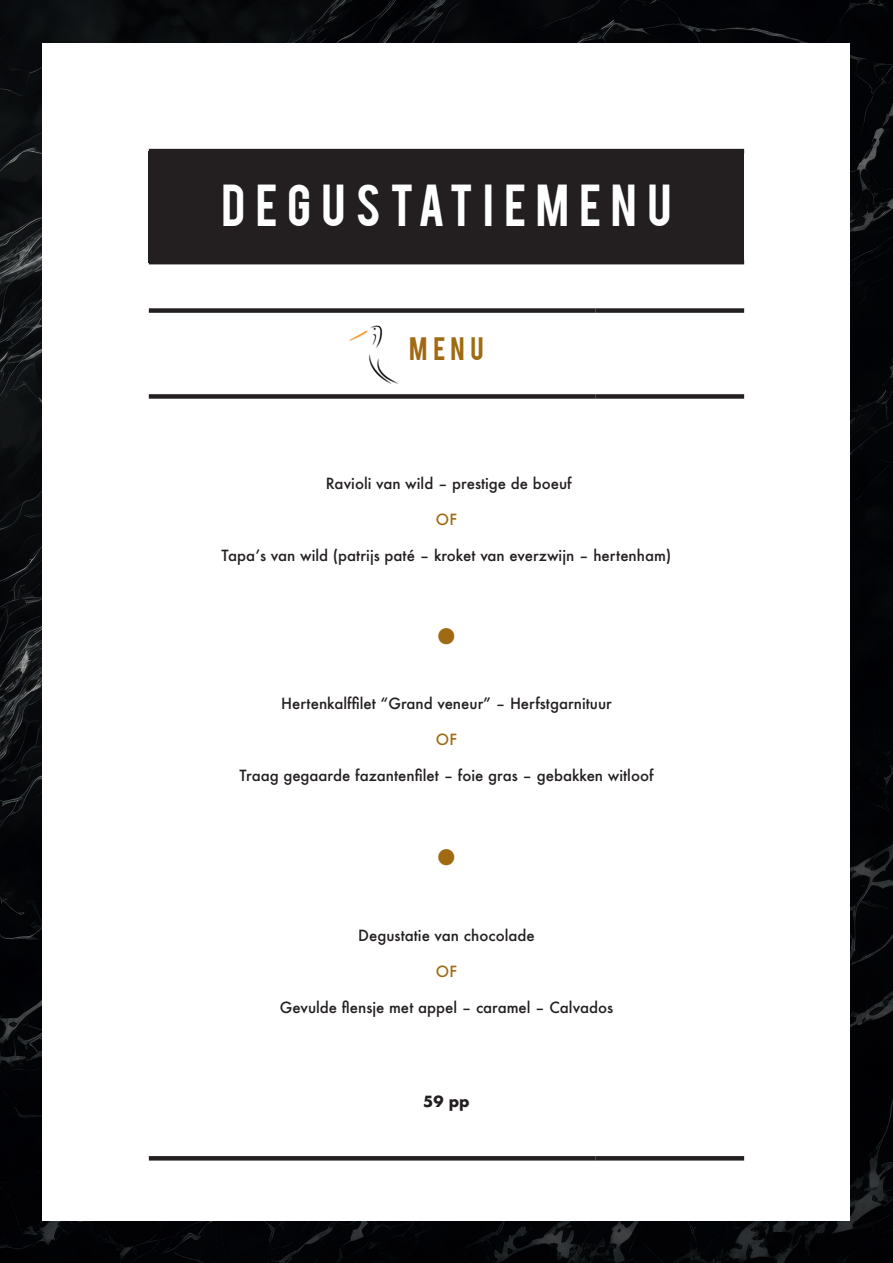
<style>
.page{position:relative;width:893px;height:1263px;background:#fff}
.page>*{position:absolute;margin:0;border:0;box-sizing:border-box;transform-origin:0 0}
.t1{font:46.5px "Bebas";letter-spacing:.215em;color:#fff}
.t2{font:500 45px "Avenir Next";color:#9f6a12}
.t3{font:25.5px "Bebas";color:#9f6a12}
.t4{font:500 15px "Futura";color:#231f20}
.t5{font:500 15px "Futura";color:#9f6a12}
.t6{font:700 15px "Futura";color:#231f20}
</style>
<div class="page">
<img style="left:0;top:0;width:893px;height:1263px">
<div style="left:43px;top:43px;width:807px;height:1177px;background:#fff"></div>
<div style="left:149px;top:151px;width:595px;height:111px;background:#231f20"></div>
<hr style="left:149px;top:149px;width:595px;height:4px;background:#231f20">
<hr style="left:149px;top:260px;width:595px;height:4px;background:#231f20">
<div style="left:149px;top:308px;width:447px;height:5px;background:#231f20"></div>
<div style="left:596px;top:308px;width:148px;height:5px;background:#231f20"></div>
<div style="left:149px;top:394px;width:447px;height:5px;background:#231f20"></div>
<div style="left:596px;top:394px;width:148px;height:5px;background:#231f20"></div>
<svg style="left:149px;top:1156px;width:447px;height:4px;background:#272324"></svg>
<svg style="left:596px;top:1156px;width:148px;height:4px"></svg>
<img style="left:349px;top:325px;width:49px;height:59px">
<h1 class="t1" style="left:221px;top:171px;width:451px">DEGUSTATIEMENU</h1>
<h3 class="t3" style="left:409px;top:330px;width:76px">MENU</h3>
<p class="t4" style="left:326px;top:473px;width:247px">Ravioli van wild – prestige de boeuf</p>
<p class="t5" style="left:436px;top:509px;width:23px">OF</p>
<p class="t4" style="left:222px;top:545px;width:451px">Tapa’s van wild (patrijs paté – kroket van everzwijn – hertenham)</p>
<h2 class="t2" style="left:435px;top:598px;width:24px">•</h2>
<p class="t4" style="left:281px;top:694px;width:332px">Hertenkalffilet “Grand veneur” – Herfstgarnituur</p>
<p class="t5" style="left:436px;top:730px;width:23px">OF</p>
<p class="t4" style="left:239px;top:766px;width:415px">Traag gegaarde fazantenfilet – foie gras – gebakken witloof</p>
<h2 class="t2" style="left:435px;top:819px;width:24px">•</h2>
<p class="t4" style="left:358px;top:925px;width:178px">Degustatie van chocolade</p>
<p class="t5" style="left:436px;top:961px;width:23px">OF</p>
<p class="t4" style="left:280px;top:997px;width:335px">Gevulde flensje met appel – caramel – Calvados</p>
<p class="t6" style="left:423px;top:1091px;width:48px">59 pp</p>
</div>
